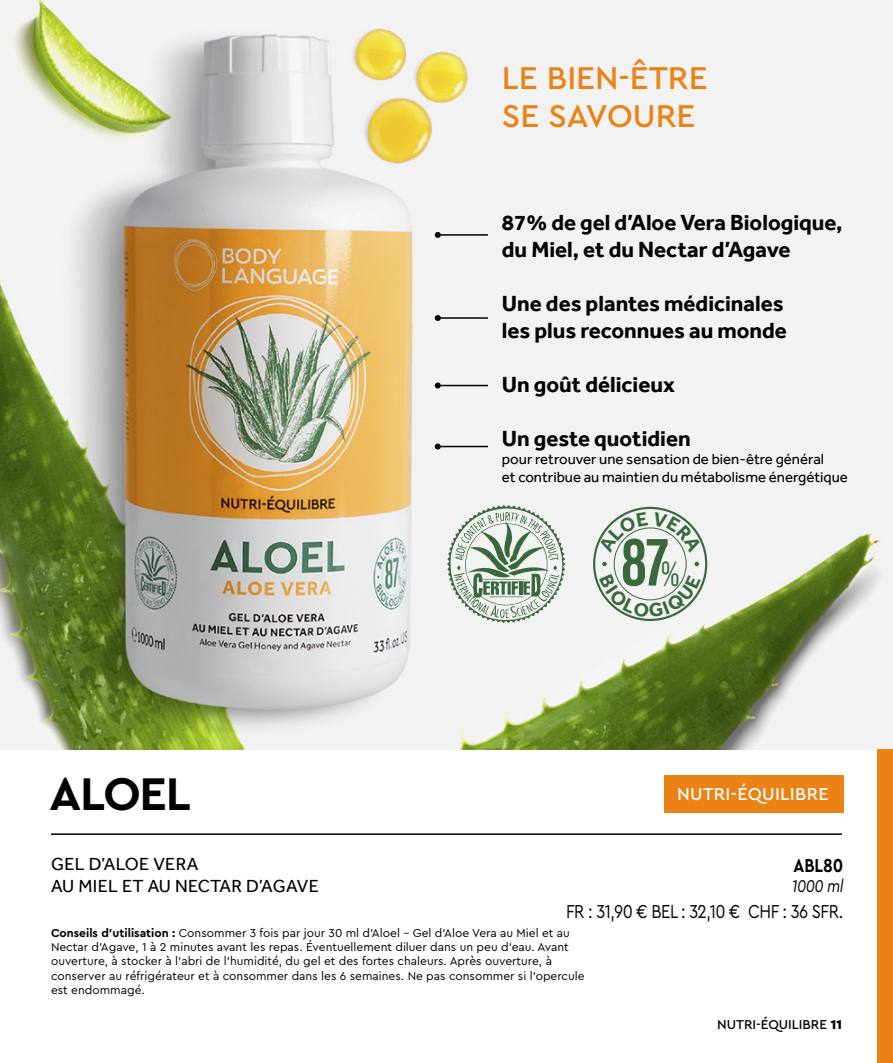
<style>
.page{position:relative;width:893px;height:1063px;background:#fff}
.page>*{position:absolute;margin:0;border:0;box-sizing:border-box;transform-origin:0 0}
.t1{font:700 71.55px "Acumin Pro Extra Cond";color:#3a683d}
.t2{font:700 48px "Cera Pro";letter-spacing:-.025em;color:#000}
.t3{font:500 33px/37.5px "Cera Pro";color:#ea8215}
.t4{font:700 22.5px/27px "Effra";color:#000}
.t5{font:19.65px "Cera Pro";letter-spacing:-.03em;color:#000;scale:.84 1}
.t6{font:700 19.65px "Cera Pro";color:#000;scale:.84 1}
.t7{font:18px/21.6px "Effra";letter-spacing:.02em;color:#000}
.t8{font:500 18px "Cera Pro";letter-spacing:.02em;color:#fff}
.t9{font:italic 17.85px "Cera Pro";letter-spacing:-.03em;color:#000;scale:.84 1}
.t10{font:15px/18px "Effra";color:#000}
.t11{font:500 13.5px "Cera Pro";color:#000}
.t12{font:12px/14.4px "Cera Pro";color:#000}
.s1{font-weight:400;font-size:37.35px}
.s2{font-weight:700}
.s3{font-weight:900}
</style>
<div class="page">
<img style="left:0;top:0;width:893px;height:749px">
<svg style="left:447px;top:505px;width:118px;height:118px"></svg>
<div style="left:593px;top:507px;width:114px;height:114px;border:2px solid #3a683d;border-radius:50%"></div>
<svg style="left:694px;top:562px;width:5px;height:4px"></svg>
<svg style="left:602px;top:562px;width:5px;height:4px"></svg>
<hr style="left:51px;top:833px;width:791px;height:2px;background:#000">
<div style="left:877px;top:749px;width:16px;height:314px;background:#ea8215"></div>
<div style="left:664px;top:775px;width:179px;height:38px;background:#ea8215"></div>
<hr style="left:438px;top:234px;width:50px;height:2px;background:#000">
<svg style="left:435px;top:232px;width:6px;height:6px"></svg>
<hr style="left:438px;top:317px;width:50px;height:2px;background:#000">
<svg style="left:435px;top:315px;width:6px;height:6px"></svg>
<hr style="left:438px;top:385px;width:50px;height:1px;background:#000">
<svg style="left:435px;top:383px;width:6px;height:6px"></svg>
<hr style="left:438px;top:446px;width:50px;height:1px;background:#000">
<svg style="left:435px;top:444px;width:6px;height:6px"></svg>
<svg style="left:599px;top:574px;width:102px;height:44px"></svg>
<svg style="left:599px;top:512px;width:103px;height:41px"></svg>
<h3 class="t3" style="left:502px;top:58px;width:207px">LE BIEN-ÊTRE<br>SE SAVOURE</h3>
<h3 class="t4" style="left:502px;top:209px;width:342px">87% de gel d’Aloe Vera Biologique, du Miel, et du Nectar d’Agave</h3>
<h3 class="t4" style="left:502px;top:290px;width:287px">Une des plantes médicinales les plus reconnues au monde</h3>
<h3 class="t4" style="left:502px;top:371px;width:174px">Un goût délicieux</h3>
<h3 class="t4" style="left:502px;top:425px;width:190px">Un geste quotidien</h3>
<p class="t10" style="left:502px;top:450px;width:348px">pour retrouver une sensation de bien-être général<br>et contribue au maintien du métabolisme énergétique</p>
<h1 class="t1" style="left:621px;top:518px;width:60px">87<span class="s1">%</span></h1>
<h2 class="t2" style="left:50px;top:762px;width:143px">ALOEL</h2>
<h3 class="t8" style="left:677px;top:782px;width:153px">NUTRI-ÉQUILIBRE</h3>
<h3 class="t7" style="left:51px;top:853px;width:269px">GEL D’ALOE VERA<br>AU MIEL ET AU NECTAR D’AGAVE</h3>
<p class="t12" style="left:51px;top:925px;width:535px"><span class="s2">Conseils d’utilisation :</span> Consommer 3 fois par jour 30 ml d’Aloel – Gel d’Aloe Vera au Miel et au Nectar d’Agave, 1 à 2 minutes avant les repas. Éventuellement diluer dans un peu d’eau. Avant ouverture, à stocker à l’abri de l’humidité, du gel et des fortes chaleurs. Après ouverture, à conserver au réfrigérateur et à consommer dans les 6 semaines. Ne pas consommer si l’opercule est endommagé.</p>
<h3 class="t6" style="left:793px;top:852px;width:61px">ABL80</h3>
<h3 class="t9" style="left:792px;top:875px;width:63px">1000 ml</h3>
<h3 class="t5" style="left:566px;top:898px;width:332px">FR : 31,90 € BEL : 32,10 € CHF : 36 SFR.</h3>
<p class="t11" style="left:717px;top:1016px;width:126px">NUTRI-ÉQUILIBRE <span class="s3">11</span></p>
</div>
